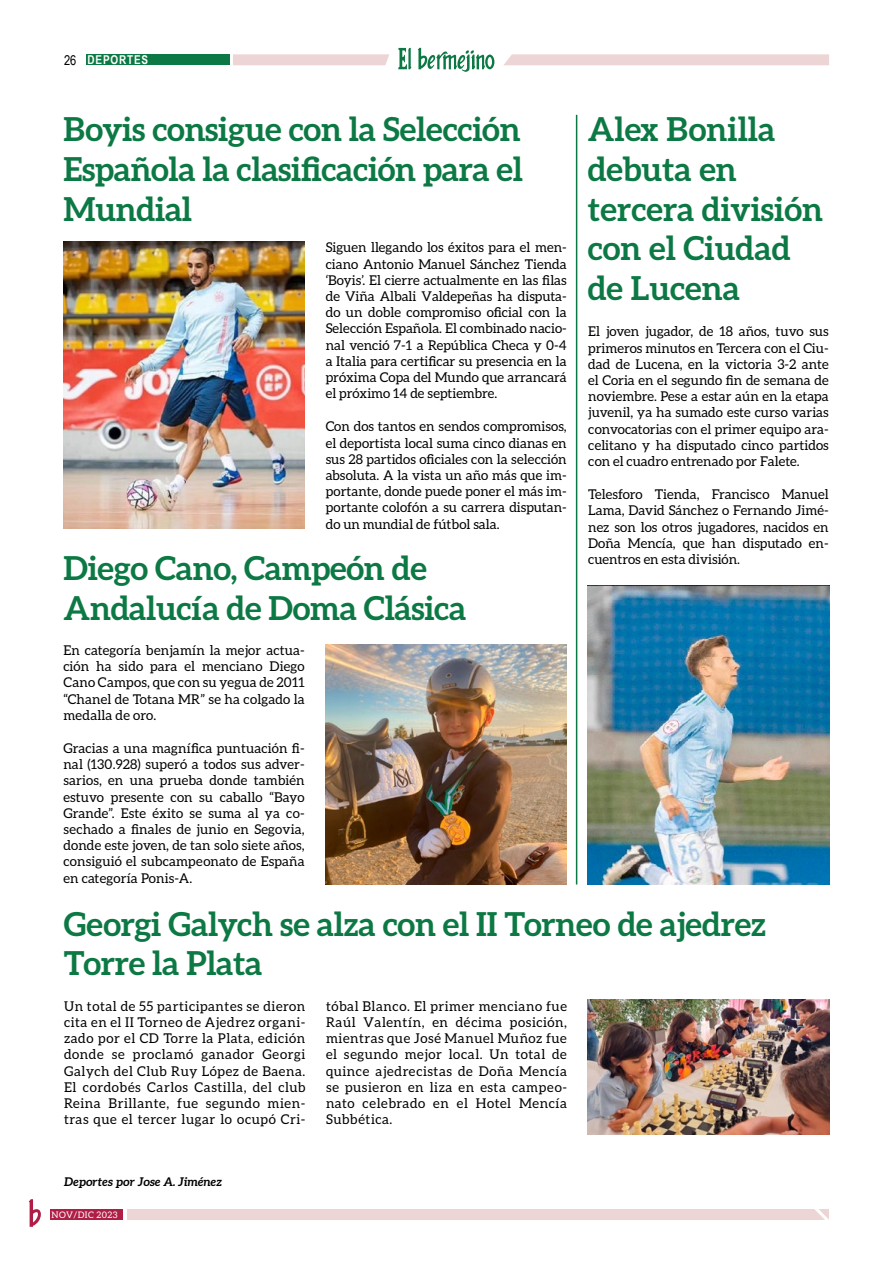
<style>
.page{position:relative;width:893px;height:1263px;background:#fff}
.page>*{position:absolute;margin:0;border:0;box-sizing:border-box;transform-origin:0 0}
.t1{font:700 33px/39.6px "Aleo";letter-spacing:-.01em;color:#0c7944}
.t2{font:13.5px/16.2px "Aleo";letter-spacing:.005em;color:#000;text-align:justify}
.t3{font:13.5px "Arial Narrow";color:#000}
.t4{font:700 12.15px "Arial Narrow";letter-spacing:.07em;color:#fff}
.t5{font:italic 700 12px "Aleo";letter-spacing:-.01em;color:#000}
.t6{font:9px "Aleo";letter-spacing:.05em;color:#fff}
</style>
<div class="page">
<div style="left:128px;top:1209px;width:701px;height:11px;background:#eed5d5"></div>
<svg style="left:814px;top:1209px;width:15px;height:11px"></svg>
<svg style="left:29px;top:1199px;width:12px;height:28px"></svg>
<div style="left:50px;top:1209px;width:73px;height:11px;background:#b01e45"></div>
<svg style="left:504px;top:54px;width:325px;height:11px;background:#eed6d6"></svg>
<svg style="left:233px;top:54px;width:156px;height:11px;background:#eed6d6"></svg>
<svg style="left:398px;top:48px;width:14px;height:21px"></svg>
<svg style="left:418px;top:48px;width:76px;height:24px"></svg>
<div style="left:86px;top:54px;width:144px;height:11px;background:#0c7944"></div>
<hr style="left:576px;top:115px;width:1px;height:769px;background:#0c7944">
<img style="left:588px;top:585px;width:242px;height:299px">
<img style="left:63px;top:242px;width:242px;height:287px">
<img style="left:326px;top:644px;width:241px;height:240px">
<img style="left:588px;top:1000px;width:242px;height:134px">
<p class="t3" style="left:64px;top:51px;width:14px">26</p>
<p class="t4" style="left:87px;top:51px;width:62px">DEPORTES</p>
<h1 class="t1" style="left:64px;top:109px;width:461px;text-align:justify">Boyis consigue con la Selección Española la clasificación para el Mundial</h1>
<p class="t2" style="left:326px;top:239px;width:243px">Siguen llegando los éxitos para el men&shy;ciano Antonio Manuel Sánchez Tienda ‘Boyis’. El cierre actualmente en las filas de Viña Albali Valdepeñas ha disputa&shy;do un doble compromiso oficial con la Selección Española. El combinado nacio&shy;nal venció 7-1 a República Checa y 0-4 a Italia para certificar su presencia en la próxima Copa del Mundo que arrancará el próximo 14 de septiembre.</p>
<p class="t2" style="left:326px;top:418px;width:243px">Con dos tantos en sendos compromisos, el deportista local suma cinco dianas en sus 28 partidos oficiales con la selección absoluta. A la vista un año más que im&shy;portante, donde puede poner el más im&shy;portante colofón a su carrera disputan&shy;do un mundial de fútbol sala.</p>
<h1 class="t1" style="left:64px;top:548px;width:404px">Diego Cano, Campeón de<br>Andalucía de Doma Clásica</h1>
<p class="t2" style="left:63px;top:642px;width:243px">En categoría benjamín la mejor actua&shy;ción ha sido para el menciano Diego Cano Campos, que con su yegua de 2011 “Chanel de Totana MR” se ha colgado la medalla de oro.</p>
<p class="t2" style="left:63px;top:740px;width:243px">Gracias a una magnífica puntuación fi&shy;nal (130.928) superó a todos sus adver&shy;sarios, en una prueba donde también estuvo presente con su caballo “Bayo Grande”. Este éxito se suma al ya co&shy;sechado a finales de junio en Segovia, donde este joven, de tan solo siete años, consiguió el subcampeonato de España en categoría Ponis-A.</p>
<h1 class="t1" style="left:588px;top:109px;width:237px">Alex Bonilla debuta en tercera división con el Ciudad de Lucena</h1>
<p class="t2" style="left:588px;top:323px;width:242px">El joven jugador, de 18 años, tuvo sus primeros minutos en Tercera con el Ciu&shy;dad de Lucena, en la victoria 3-2 ante el Coria en el segundo fin de semana de noviembre. Pese a estar aún en la etapa juvenil, ya ha sumado este curso varias convocatorias con el primer equipo ara&shy;celitano y ha disputado cinco partidos con el cuadro entrenado por Falete.</p>
<p class="t2" style="left:588px;top:486px;width:242px">Telesforo Tienda, Francisco Manuel Lama, David Sánchez o Fernando Jimé&shy;nez son los otros jugadores, nacidos en Doña Mencía, que han disputado en&shy;cuentros en esta división.</p>
<h1 class="t1" style="left:64px;top:903px;width:704px">Georgi Galych se alza con el II Torneo de ajedrez<br>Torre la Plata</h1>
<p class="t2" style="left:64px;top:998px;width:243px">Un total de 55 participantes se dieron cita en el II Torneo de Ajedrez organi&shy;zado por el CD Torre la Plata, edición donde se proclamó ganador Georgi Galych del Club Ruy López de Baena.<br>El cordobés Carlos Castilla, del club Reina Brillante, fue segundo mien&shy;tras que el tercer lugar lo ocupó Cri-</p>
<p class="t2" style="left:326px;top:998px;width:242px">tóbal Blanco. El primer menciano fue Raúl Valentín, en décima posición, mientras que José Manuel Muñoz fue el segundo mejor local. Un total de quince ajedrecistas de Doña Mencía se pusieron en liza en esta campeo&shy;nato celebrado en el Hotel Mencía Subbética.</p>
<p class="t5" style="left:64px;top:1175px;width:160px">Deportes por Jose A. Jiménez</p>
<p class="t6" style="left:52px;top:1210px;width:67px">NOV/DIC 2023</p>
</div>
